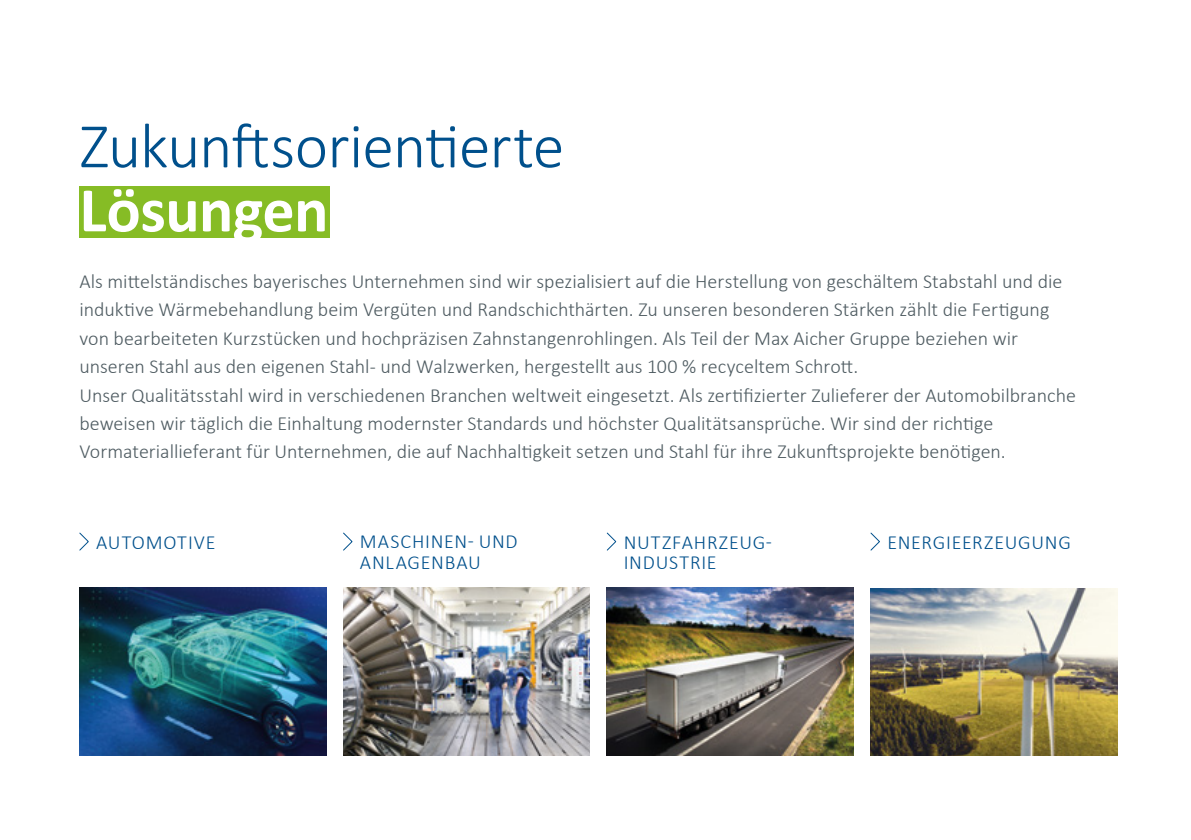
<style>
.page{position:relative;width:1191px;height:840px;background:#fff}
.page>*{position:absolute;margin:0;border:0;box-sizing:border-box;transform-origin:0 0}
.t1{font:300 64px "Calibri";letter-spacing:-.015em;color:#00508c}
.t2{font:700 64px "Calibri";letter-spacing:-.01em;color:#fff}
.t3{font:300 20px/28.4px "Calibri";color:#4e5b61}
.t4{font:300 20px/20px "Calibri";letter-spacing:.035em;color:#00508c}
</style>
<div class="page">
<div style="left:79px;top:186px;width:251px;height:51px;background:#86bc25"></div>
<svg style="left:343px;top:532px;width:10px;height:19px"></svg>
<img style="left:343px;top:587px;width:247px;height:168px">
<img style="left:607px;top:587px;width:246px;height:168px">
<img style="left:870px;top:588px;width:247px;height:167px">
<svg style="left:606px;top:532px;width:11px;height:19px"></svg>
<svg style="left:870px;top:532px;width:10px;height:19px"></svg>
<svg style="left:79px;top:532px;width:10px;height:19px"></svg>
<img style="left:79px;top:587px;width:247px;height:168px">
<h1 class="t1" style="left:79px;top:106px;width:486px">Zukunftsorientierte</h1>
<h1 class="t2" style="left:79px;top:165px;width:251px">Lösungen</h1>
<p class="t3" style="left:79px;top:267px;width:998px">Als mittelständisches bayerisches Unternehmen sind wir spezialisiert auf die Herstellung von geschältem Stabstahl und die induktive Wärmebehandlung beim Vergüten und Randschichthärten. Zu unseren besonderen Stärken zählt die Fertigung von bearbeiteten Kurzstücken und hochpräzisen Zahnstangenrohlingen. Als Teil der Max Aicher Gruppe beziehen wir unseren Stahl aus den eigenen Stahl- und Walzwerken, hergestellt aus 100 % recyceltem Schrott.<br>Unser Qualitätsstahl wird in verschiedenen Branchen weltweit eingesetzt. Als zertifizierter Zulieferer der Automobilbranche beweisen wir täglich die Einhaltung modernster Standards und höchster Qualitätsansprüche. Wir sind der richtige Vormateriallieferant für Unternehmen, die auf Nachhaltigkeit setzen und Stahl für ihre Zukunftsprojekte benötigen.</p>
<p class="t4" style="left:360px;top:531px;width:159px">MASCHINEN- UND<br>ANLAGENBAU</p>
<p class="t4" style="left:623px;top:531px;width:150px">NUTZFAHRZEUG-<br>INDUSTRIE</p>
<p class="t4" style="left:96px;top:531px;width:121px">AUTOMOTIVE</p>
<p class="t4" style="left:887px;top:531px;width:185px">ENERGIEERZEUGUNG</p>
</div>
